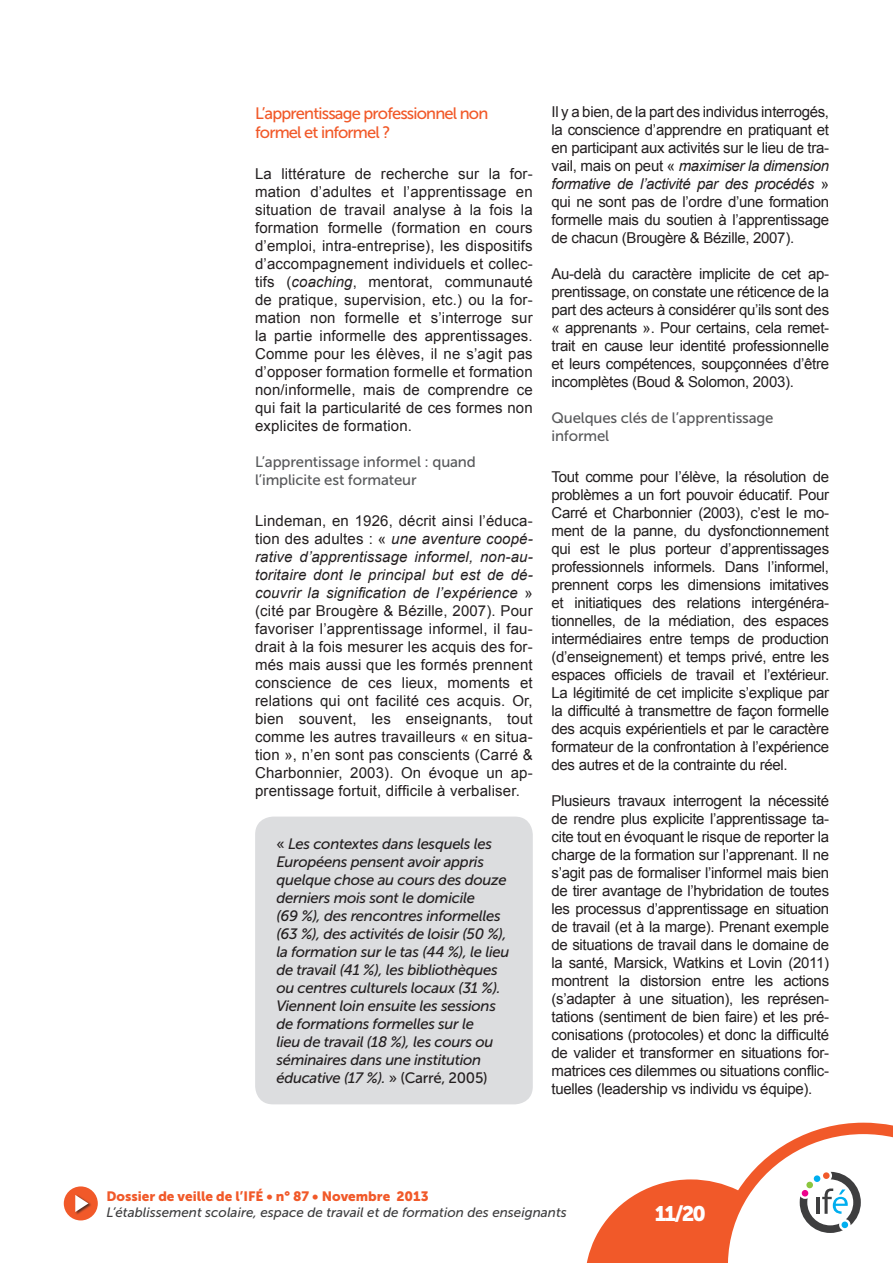
<style>
.page{position:relative;width:893px;height:1263px;background:#fff}
.page>*{position:absolute;margin:0;border:0;box-sizing:border-box;transform-origin:0 0}
.t1{font:21px "Museo Sans 900";color:#fff}
.t2{font:16.5px/19.8px "Museo Sans 500";letter-spacing:-.05em;color:#f15929}
.t3{font:15px/18px "Arial";letter-spacing:-.02em;color:#231f20;text-align:justify}
.t4{font:italic 15px/18px "Museo Sans 500";letter-spacing:-.02em;color:#231f20}
.t5{font:15px/18px "Museo Sans 500";letter-spacing:-.01em;color:#57585a}
.t6{font:italic 13.5px "Museo Sans 500";color:#3e3e3f}
.t7{font:13.5px "Museo Sans 900";color:#f15929}
.s1{font-style:italic}
.s2{font-style:normal}
</style>
<div class="page">
<div style="left:64px;top:1186px;width:34px;height:34px;background:#f15929;border-radius:50%"></div>
<div style="left:75px;top:1194px;width:16px;height:21px;background:#231f20;opacity:.75"></div>
<svg style="left:75px;top:1195px;width:13px;height:17px"></svg>
<svg style="left:587px;top:1123px;width:306px;height:140px"></svg>
<div style="left:806px;top:1181px;width:7px;height:7px;background:#8bc63e;border-radius:50%"></div>
<div style="left:814px;top:1175px;width:6px;height:7px;background:#00aeef;border-radius:50%"></div>
<div style="left:823px;top:1172px;width:7px;height:7px;background:#f15929;border-radius:50%"></div>
<div style="left:841px;top:1221px;width:7px;height:7px;background:#00aeef;border-radius:50%"></div>
<div style="left:801px;top:1190px;width:7px;height:7px;background:#ed028c;border-radius:50%"></div>
<div style="left:255px;top:816px;width:278px;height:288px;background:#dcdddf;border-radius:18px"></div>
<p class="t2" style="left:255px;top:103px;width:235px">L’apprentissage professionnel non formel et informel ?</p>
<p class="t3" style="left:255px;top:165px;width:279px">La littérature de recherche sur la for&shy;mation d’adultes et l’apprentissage en situation de travail analyse à la fois la formation formelle (formation en cours d’emploi, intra-entreprise), les dispositifs d’accompagnement individuels et collec&shy;tifs (<span class="s1">coaching</span>, mentorat, communauté de pratique, supervision, etc.) ou la for&shy;mation non formelle et s’interroge sur la partie informelle des apprentissages.<br>Comme pour les élèves, il ne s’agit pas d’opposer formation formelle et formation non/informelle, mais de comprendre ce qui fait la particularité de ces formes non explicites de formation.</p>
<p class="t5" style="left:255px;top:453px;width:222px">L’apprentissage informel : quand l’implicite est formateur</p>
<p class="t3" style="left:255px;top:511px;width:279px">Lindeman, en 1926, décrit ainsi l’éduca&shy;tion des adultes : « <span class="s1">une aventure coopé&shy;rative d’apprentissage informel, non-au&shy;toritaire dont le principal but est de dé&shy;couvrir la signification de l’expérience</span> » (cité par Brougère &amp; Bézille, 2007). Pour favoriser l’apprentissage informel, il fau&shy;drait à la fois mesurer les acquis des for&shy;més mais aussi que les formés prennent conscience de ces lieux, moments et relations qui ont facilité ces acquis. Or, bien souvent, les enseignants, tout comme les autres travailleurs « en situa&shy;tion », n’en sont pas conscients (Carré &amp; Charbonnier, 2003). On évoque un ap&shy;prentissage fortuit, difficile à verbaliser.</p>
<p class="t4" style="left:276px;top:835px;width:234px"><span class="s2">«</span> Les contextes dans lesquels les Européens pensent avoir appris quelque chose au cours des douze derniers mois sont le domicile<br>(69 %), des rencontres informelles (63 %), des activités de loisir (50 %), la formation sur le tas (44 %), le lieu de travail (41 %), les bibliothèques ou centres culturels locaux (31 %).<br>Viennent loin ensuite les sessions de formations formelles sur le<br>lieu de travail (18 %), les cours ou séminaires dans une institution éducative (17 %). <span class="s2">» (Carré, 2005)</span></p>
<p class="t3" style="left:551px;top:103px;width:279px">Il y a bien, de la part des individus interrogés, la conscience d’apprendre en pratiquant et en participant aux activités sur le lieu de tra&shy;vail, mais on peut « <span class="s1">maximiser la dimension formative de l’activité par des procédés</span> » qui ne sont pas de l’ordre d’une formation formelle mais du soutien à l’apprentissage de chacun (Brougère &amp; Bézille, 2007).</p>
<p class="t3" style="left:551px;top:265px;width:279px">Au-delà du caractère implicite de cet ap&shy;prentissage, on constate une réticence de la part des acteurs à considérer qu’ils sont des « apprenants ». Pour certains, cela remet&shy;trait en cause leur identité professionnelle et leurs compétences, soupçonnées d’être incomplètes (Boud &amp; Solomon, 2003).</p>
<p class="t5" style="left:551px;top:409px;width:224px">Quelques clés de l’apprentissage informel</p>
<p class="t3" style="left:551px;top:468px;width:279px">Tout comme pour l’élève, la résolution de problèmes a un fort pouvoir éducatif. Pour Carré et Charbonnier (2003), c’est le mo&shy;ment de la panne, du dysfonctionnement qui est le plus porteur d’apprentissages professionnels informels. Dans l’informel, prennent corps les dimensions imitatives et initiatiques des relations intergénéra&shy;tionnelles, de la médiation, des espaces intermédiaires entre temps de production (d’enseignement) et temps privé, entre les espaces officiels de travail et l’extérieur.<br>La légitimité de cet implicite s’explique par la difficulté à transmettre de façon formelle des acquis expérientiels et par le caractère formateur de la confrontation à l’expérience des autres et de la contrainte du réel.</p>
<p class="t3" style="left:551px;top:792px;width:279px">Plusieurs travaux interrogent la nécessité de rendre plus explicite l’apprentissage ta&shy;cite tout en évoquant le risque de reporter la charge de la formation sur l’apprenant. Il ne s’agit pas de formaliser l’informel mais bien de tirer avantage de l’hybridation de toutes les processus d’apprentissage en situation de travail (et à la marge). Prenant exemple de situations de travail dans le domaine de la santé, Marsick, Watkins et Lovin (2011) montrent la distorsion entre les actions (s’adapter à une situation), les représen&shy;tations (sentiment de bien faire) et les pré&shy;conisations (protocoles) et donc la difficulté de valider et transformer en situations for&shy;matrices ces dilemmes ou situations conflic&shy;tuelles (leadership vs individu vs équipe).</p>
<p class="t7" style="left:106px;top:1188px;width:324px">Dossier de veille de l’ifé • n° 87 • Novembre 2013</p>
<p class="t6" style="left:106px;top:1205px;width:462px">L’établissement scolaire, espace de travail et de formation des enseignants</p>
<h1 class="t1" style="left:655px;top:1202px;width:53px">11/20</h1>
</div>
